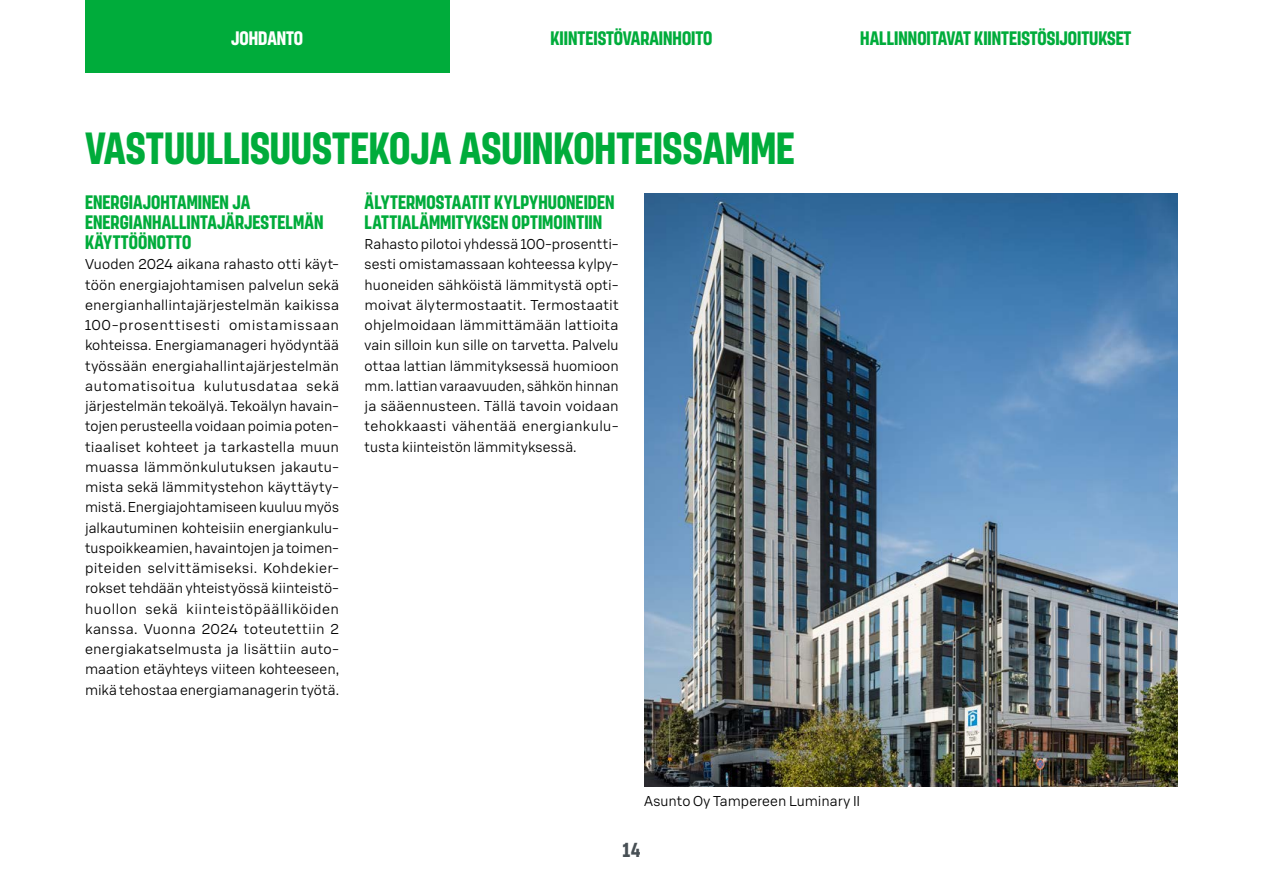
<style>
.page{position:relative;width:1263px;height:893px;background:#fff}
.page>*{position:absolute;margin:0;border:0;box-sizing:border-box;transform-origin:0 0}
.H2_Otsikko_A{font:700 45px "S Bonus Display";letter-spacing:-.005em;color:#00ac3b}
.t1{font:700 20.25px "S Bonus Display";color:#474f54}
.H3_Otsikko_B{font:700 19.5px/20.2px "S Bonus Display";color:#00ac3b}
.t2{font:700 19.5px "S Bonus Display";color:#fff}
.P_Leipis{font:300 13.95px/20.2px "S Bonus UX";letter-spacing:.005em;color:#000;text-align:justify}
</style>
<div class="page">
<div style="left:85px;top:0;width:364px;height:72px;background:#00ac3b"></div>
<img style="left:644px;top:193px;width:534px;height:594px">
<h3 class="t2" style="left:231px;top:26px;width:73px">JOHDANTO</h3>
<h3 class="H3_Otsikko_B" style="left:551px;top:29px;width:163px">KIINTEISTÖVARAINHOITO</h3>
<h3 class="H3_Otsikko_B" style="left:860px;top:29px;width:273px">HALLINNOITAVAT KIINTEISTÖSIJOITUKSET</h3>
<h2 class="H2_Otsikko_A" style="left:85px;top:120px;width:711px">VASTUULLISUUSTEKOJA ASUINKOHTEISSAMME</h2>
<h3 class="H3_Otsikko_B" style="left:85px;top:192px;width:240px">ENERGIAJOHTAMINEN JA<br>ENERGIANHALLINTAJÄRJESTELMÄN<br>KÄYTTÖÖNOTTO</h3>
<p class="P_Leipis" style="left:85px;top:254px;width:256px">Vuoden 2024 aikana rahasto otti käyt&shy;töön energiajohtamisen palvelun sekä energianhallintajärjestelmän kaikissa 100-prosenttisesti omistamissaan kohteissa. Energiamanageri hyödyntää työssään energiahallintajärjestelmän automatisoitua kulutusdataa sekä järjestelmän tekoälyä. Tekoälyn havain&shy;tojen perusteella voidaan poimia poten&shy;tiaaliset kohteet ja tarkastella muun muassa lämmönkulutuksen jakautu&shy;mista sekä lämmitystehon käyttäyty&shy;mistä. Energiajohtamiseen kuuluu myös jalkautuminen kohteisiin energiankulu&shy;tuspoikkeamien, havaintojen ja toimen&shy;piteiden selvittämiseksi. Kohdekier&shy;rokset tehdään yhteistyössä kiinteistö&shy;huollon sekä kiinteistöpäälliköiden kanssa. Vuonna 2024 toteutettiin 2 energiakatselmusta ja lisättiin auto&shy;maation etäyhteys viiteen kohteeseen, mikä tehostaa energiamanagerin työtä.</p>
<h3 class="H3_Otsikko_B" style="left:365px;top:192px;width:251px">ÄLYTERMOSTAATIT KYLPYHUONEIDEN<br>LATTIALÄMMITYKSEN OPTIMOINTIIN</h3>
<p class="P_Leipis" style="left:365px;top:234px;width:256px">Rahasto pilotoi yhdessä 100-prosentti&shy;sesti omistamassaan kohteessa kylpy&shy;huoneiden sähköistä lämmitystä opti&shy;moivat älytermostaatit. Termostaatit ohjelmoidaan lämmittämään lattioita vain silloin kun sille on tarvetta. Palvelu ottaa lattian lämmityksessä huomioon mm. lattian varaavuuden, sähkön hinnan ja sääennusteen. Tällä tavoin voidaan tehokkaasti vähentää energiankulu&shy;tusta kiinteistön lämmityksessä.</p>
<p class="P_Leipis" style="left:644px;top:791px;width:218px">Asunto Oy Tampereen Luminary II</p>
<h2 class="t1" style="left:622px;top:837px;width:19px">14</h2>
</div>
